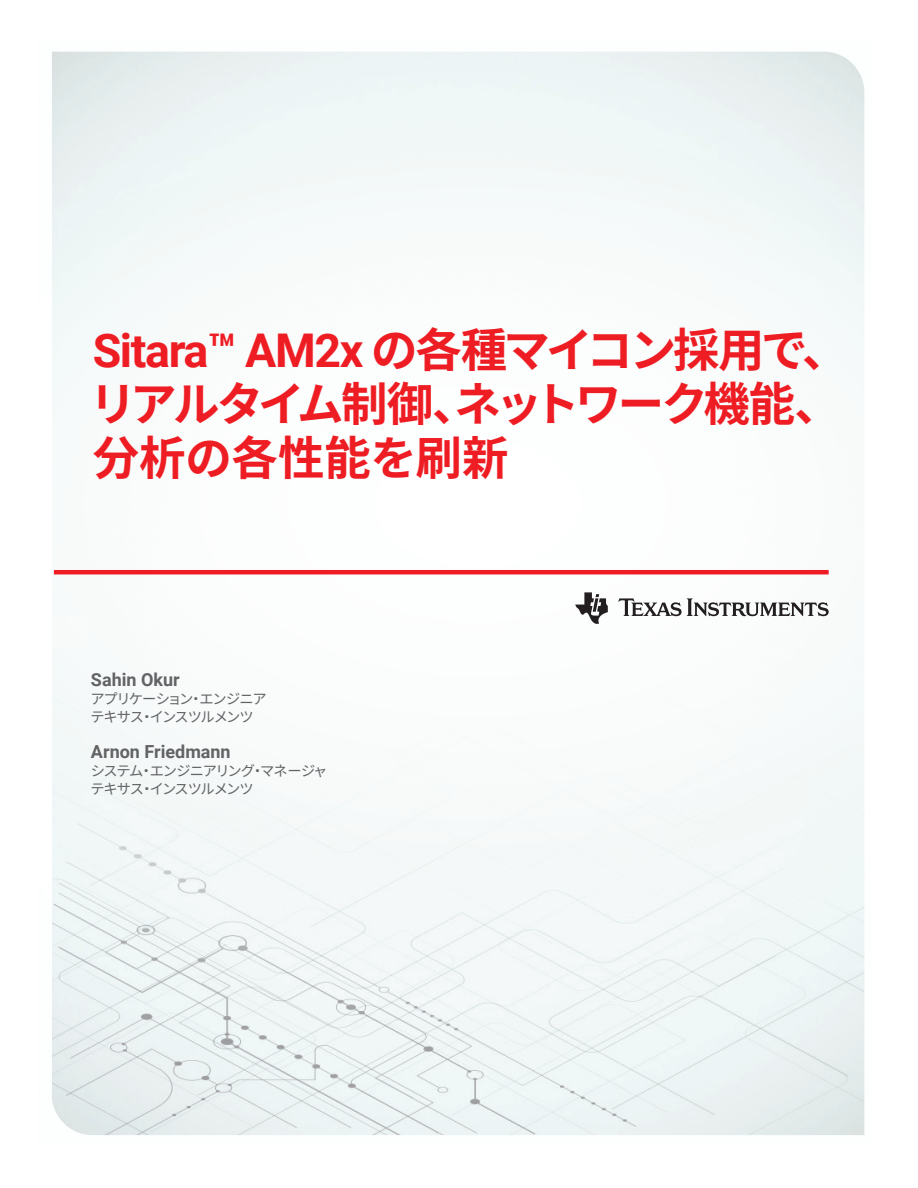
<style>
.page{position:relative;width:918px;height:1188px;background:#fff}
.page>*{position:absolute;margin:0;border:0;box-sizing:border-box;transform-origin:0 0}
.t1{font:700 46.5px/54px "Source Han Sans JP";letter-spacing:-.055em;color:#ee1d23}
.t2{font:700 46.5px "Roboto";letter-spacing:-.03em;color:#ee1d23}
.t3{font:700 18px "Roboto";color:#636366}
.t4{font:14.25px/18px "Source Han Sans JP";letter-spacing:-.085em;color:#636366}
.s1{font-family:"Source Han Sans JP"}
</style>
<div class="page">
<img style="left:864px;top:93px;width:1px;height:68px">
<img style="left:864px;top:907px;width:1px;height:228px">
<img style="left:52px;top:52px;width:812px;height:1083px">
<img style="left:159px;top:130px;width:653px;height:746px">
<div style="left:52px;top:187px;width:108px;height:633px;background:#f6fafa"></div>
<img style="left:811px;top:193px;width:53px;height:620px">
<svg style="left:575px;top:592px;width:33px;height:32px"></svg>
<svg style="left:618px;top:598px;width:211px;height:18px"></svg>
<hr style="left:54px;top:570px;width:775px;height:4px;background:#ee1d23">
<h1 class="t2" style="left:93px;top:317px;width:757px">Sitara™ AM2x <span class="s1">の各種マイコン採用で、</span></h1>
<h1 class="t1" style="left:90px;top:377px;width:752px">リアルタイム制御、ネットワーク機能、分析の各性能を刷新</h1>
<p class="t3" style="left:91px;top:667px;width:90px">Sahin Okur</p>
<p class="t4" style="left:90px;top:690px;width:178px">アプリケーション・エンジニアテキサス・インスツルメンツ</p>
<p class="t3" style="left:91px;top:739px;width:141px">Arnon Friedmann</p>
<p class="t4" style="left:90px;top:762px;width:239px">システム・エンジニアリング・マネージャテキサス・インスツルメンツ</p>
</div>
